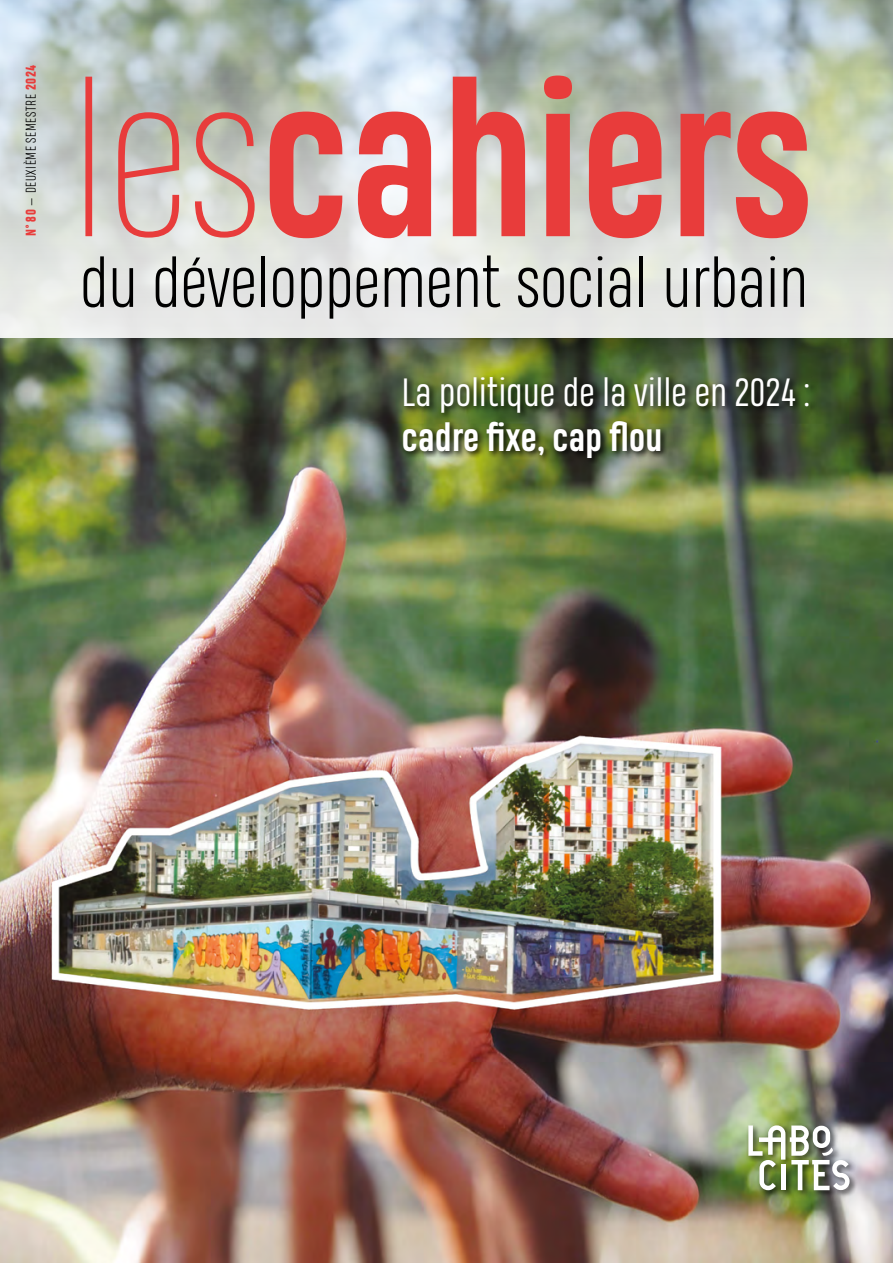
<style>
.page{position:relative;width:893px;height:1263px;background:#fff}
.page>*{position:absolute;margin:0;border:0;box-sizing:border-box;transform-origin:0 0}
.t1{font:300 66px "Heading Pro";letter-spacing:.005em;color:#000}
.t2{font:37.5px "Heading Pro";letter-spacing:.01em;color:#fff}
.t3{font:700 37.5px "Heading Pro";letter-spacing:.01em;color:#fff}
.t4{font:300 13.5px "Heading Pro";letter-spacing:.05em;color:#000}
.s1{font-weight:800;color:#e83c3b}
</style>
<div class="page">
<img style="left:0;top:338px;width:893px;height:925px">
<div style="left:37px;top:267px;width:842px;height:104px;background:#000;opacity:.75"></div>
<svg style="left:0;top:0;width:893px;height:338px;background:#cdd5d1"></svg>
<svg style="left:85px;top:76px;width:723px;height:162px;background:#d29792"></svg>
<div style="left:746px;top:1123px;width:112px;height:75px;background:#000;opacity:.65"></div>
<img style="left:748px;top:1125px;width:102px;height:65px">
<div style="left:401px;top:374px;width:416px;height:91px;background:#000;opacity:.85"></div>
<p class="t4" style="left:23px;top:236px;width:173px;rotate:-90deg"><span class="s1">N° 80</span> — DEUXIÈME SEMESTRE <span class="s1">2024</span></p>
<p class="t1" style="left:80px;top:245px;width:729px">du développement social urbain</p>
<p class="t2" style="left:402px;top:371px;width:410px">La politique de la ville en 2024 :</p>
<p class="t3" style="left:402px;top:415px;width:262px">cadre fixe, cap flou</p>
</div>
